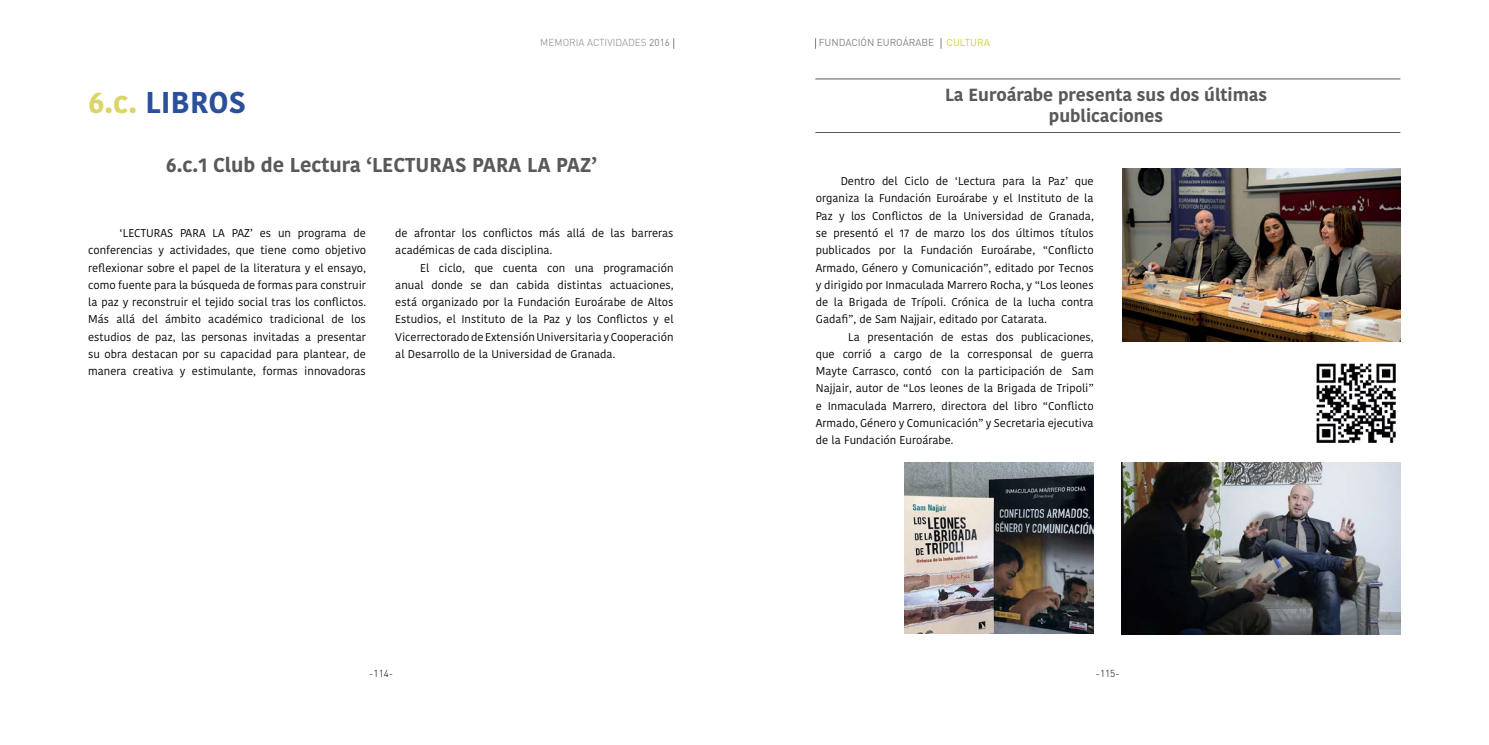
<style>
.page{position:relative;width:1489px;height:745px;background:#fff}
.page>*{position:absolute;margin:0;border:0;box-sizing:border-box;transform-origin:0 0}
.t1{font:700 30px "Kohinoor Bangla";color:#2a509a}
.t2{font:700 20px "Kohinoor Bangla";color:#58595b}
.t3{font:700 17.5px/21px "Kohinoor Bangla";color:#58595b;text-align:center}
.t4{font:11.25px/17.2px "Kohinoor Bangla";color:#000;text-align:justify}
.t5{font:10px "DIN";color:#808285}
.t6{font:300 10px "DIN";color:#808285}
.t7{font:300 10px "DIN";color:#000}
.s1{font-weight:400}
.s2{color:#d2cd3b}
.s3{color:#dad567}
</style>
<div class="page">
<hr style="left:815px;top:79px;width:585px;height:1px;background:#58595b">
<hr style="left:815px;top:132px;width:585px;height:1px;background:#58595b">
<img style="left:1121px;top:462px;width:278px;height:172px">
<img style="left:904px;top:462px;width:189px;height:171px">
<img style="left:1122px;top:168px;width:277px;height:173px">
<img style="left:1316px;top:363px;width:80px;height:80px">
<p class="t6" style="left:540px;top:36px;width:131px">MEMORIA ACTIVIDADES <span class="s1">2016</span></p>
<p class="t5" style="left:818px;top:36px;width:172px">FUNDACIÓN EUROÁRABE <span class="s2">CULTURA</span></p>
<h1 class="t1" style="left:88px;top:76px;width:159px"><span class="s3">6.c.</span> LIBROS</h1>
<h3 class="t3" style="left:945px;top:83px;width:323px">La Euroárabe presenta sus dos últimas publicaciones</h3>
<h2 class="t2" style="left:166px;top:147px;width:432px">6.c.1 Club de Lectura ‘LECTURAS PARA LA PAZ’</h2>
<p class="t4" style="left:88px;top:224px;width:279px;text-indent:32px">‘LECTURAS PARA LA PAZ’ es un programa de conferencias y actividades, que tiene como objetivo reflexionar sobre el papel de la literatura y el ensayo, como fuente para la búsqueda de formas para construir la paz y reconstruir el tejido social tras los conflictos.<br>Más allá del ámbito académico tradicional de los estudios de paz, las personas invitadas a presentar su obra destacan por su capacidad para plantear, de manera creativa y estimulante, formas innovadoras</p>
<p class="t4" style="left:395px;top:224px;width:280px">de afrontar los conflictos más allá de las barreras académicas de cada disciplina.</p>
<p class="t4" style="left:395px;top:258px;width:280px;text-indent:25px">El ciclo, que cuenta con una programación anual donde se dan cabida distintas actuaciones, está organizado por la Fundación Euroárabe de Altos Estudios, el Instituto de la Paz y los Conflictos y el Vicerrectorado de Extensión Universitaria y Cooperación al Desarrollo de la Universidad de Granada.</p>
<p class="t4" style="left:815px;top:172px;width:279px;text-indent:25px">Dentro del Ciclo de ‘Lectura para la Paz’ que organiza la Fundación Euroárabe y el Instituto de la Paz y los Conflictos de la Universidad de Granada, se presentó el 17 de marzo los dos últimos títulos publicados por la Fundación Euroárabe, “Conflicto Armado, Género y Comunicación”, editado por Tecnos y dirigido por Inmaculada Marrero Rocha, y “Los leones de la Brigada de Trípoli. Crónica de la lucha contra Gadafi”, de Sam Najjair, editado por Catarata.</p>
<p class="t4" style="left:815px;top:327px;width:279px;text-indent:32px">La presentación de estas dos publicaciones, que corrió a cargo de la corresponsal de guerra Mayte Carrasco, contó con la participación de Sam Najjair, autor de “Los leones de la Brigada de Tripoli” e Inmaculada Marrero, directora del libro “Conflicto Armado, Género y Comunicación” y Secretaria ejecutiva de la Fundación Euroárabe.</p>
<p class="t7" style="left:369px;top:666px;width:25px">-114-</p>
<p class="t7" style="left:1095px;top:666px;width:25px">-115-</p>
</div>
